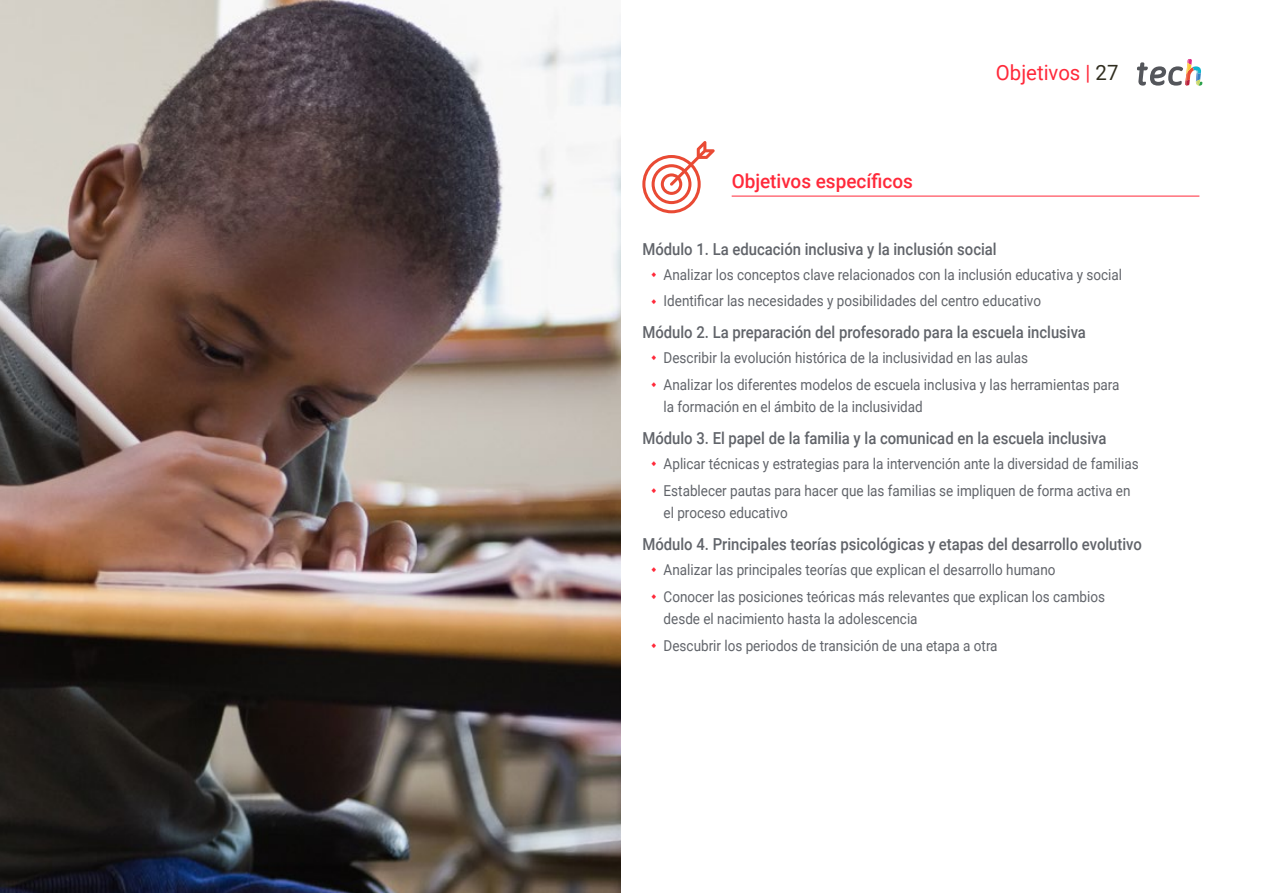
<style>
.page{position:relative;width:1263px;height:893px;background:#fff}
.page>*{position:absolute;margin:0;border:0;box-sizing:border-box;transform-origin:0 0}
.t1{font:21px "Roboto";color:#ff293a}
.t2{font:500 19.5px "Roboto";color:#ff293a}
.t3{font:500 16.5px "Roboto";color:#61646a;scale:.9 1}
.t4{font:15px/26.7px "Roboto";color:#61646a;scale:.9 1}
.s1{color:#312e20}
</style>
<div class="page">
<img style="left:0;top:0;width:621px;height:893px">
<svg style="left:1137px;top:59px;width:65px;height:27px"></svg>
<hr style="left:732px;top:196px;width:467px;height:1px;background:#ff293a">
<svg style="left:642px;top:141px;width:73px;height:72px"></svg>
<h2 class="t2" style="left:732px;top:167px;width:183px">Objetivos específicos</h2>
<h1 class="t1" style="left:996px;top:57px;width:124px">Objetivos | <span class="s1">27</span></h1>
<p class="t3" style="left:642px;top:238px;width:395px">Módulo 1. La educación inclusiva y la inclusión social</p>
<p class="t4" style="left:664px;top:260px;width:511px">Analizar los conceptos clave relacionados con la inclusión educativa y social<br>Identificar las necesidades y posibilidades del centro educativo</p>
<p class="t3" style="left:642px;top:321px;width:494px">Módulo 2. La preparación del profesorado para la escuela inclusiva</p>
<p class="t4" style="left:664px;top:344px;width:508px">Describir la evolución histórica de la inclusividad en las aulas<br>Analizar los diferentes modelos de escuela inclusiva y las herramientas para</p>
<p class="t4" style="left:664px;top:393px;width:290px">la formación en el ámbito de la inclusividad</p>
<p class="t3" style="left:642px;top:427px;width:517px">Módulo 3. El papel de la familia y la comunicad en la escuela inclusiva</p>
<p class="t4" style="left:664px;top:450px;width:529px">Aplicar técnicas y estrategias para la intervención ante la diversidad de familias<br>Establecer pautas para hacer que las familias se impliquen de forma activa en</p>
<p class="t4" style="left:664px;top:499px;width:139px">el proceso educativo</p>
<p class="t3" style="left:642px;top:533px;width:557px">Módulo 4. Principales teorías psicológicas y etapas del desarrollo evolutivo</p>
<p class="t4" style="left:664px;top:556px;width:492px">Analizar las principales teorías que explican el desarrollo humano<br>Conocer las posiciones teóricas más relevantes que explican los cambios</p>
<p class="t4" style="left:664px;top:605px;width:373px">desde el nacimiento hasta la adolescencia<br>Descubrir los periodos de transición de una etapa a otra</p>
</div>
